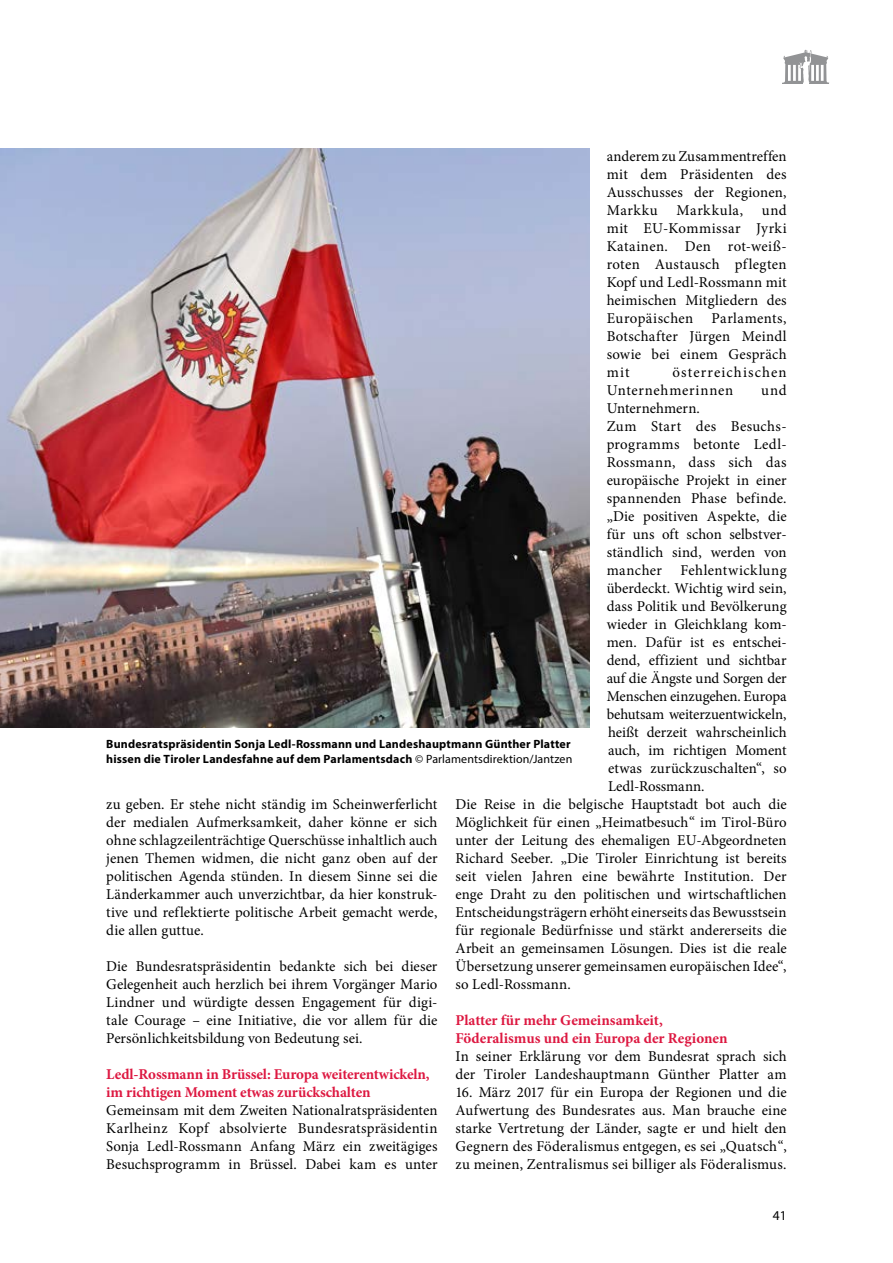
<style>
.page{position:relative;width:893px;height:1263px;background:#fff}
.page>*{position:absolute;margin:0;border:0;box-sizing:border-box;transform-origin:0 0}
.t1{font:15px/18px "Minion Pro";letter-spacing:.01em;color:#000;text-align:justify}
.t2{font:700 15px/18px "Minion Pro";letter-spacing:-.01em;color:#dd1841}
.t3{font:15px/18px "Minion Pro";letter-spacing:.065em;color:#000}
.t4{font:13.5px "Myriad Pro";color:#000}
.t5{font:700 12px/15px "Myriad Pro";letter-spacing:.015em;color:#000}
.s1{font-weight:400}
</style>
<div class="page">
<svg style="left:782px;top:50px;width:47px;height:34px"></svg>
<img style="left:0;top:149px;width:590px;height:578px">
<p class="t1" style="left:607px;top:147px;width:182px">anderem zu Zusammentreffen mit dem Präsidenten des Ausschusses der Regionen, Markku Markkula, und mit EU-Kommissar Jyrki Katainen. Den rot-weiß&shy;roten Austausch pflegten Kopf und Ledl-Rossmann mit heimischen Mitgliedern des Europäischen Parlaments, Botschafter Jürgen Meindl sowie bei einem Gespräch mit</p>
<p class="t3" style="left:607px;top:363px;width:182px;text-indent:66px">österreichischen<br>Unternehmerinnen</p>
<p class="t1" style="left:761px;top:381px;width:27px">und</p>
<p class="t1" style="left:607px;top:399px;width:95px">Unternehmern.</p>
<p class="t1" style="left:607px;top:417px;width:182px">Zum Start des Besuchs&shy;programms betonte Ledl-Rossmann, dass sich das europäische Projekt in einer spannenden Phase befinde. „Die positiven Aspekte, die für uns oft schon selbstver&shy;ständlich sind, werden von mancher Fehlentwicklung überdeckt. Wichtig wird sein, dass Politik und Bevölkerung wieder in Gleichklang kom&shy;men. Dafür ist es entschei&shy;dend, effizient und sichtbar auf die Ängste und Sorgen der Menschen einzugehen. Europa behutsam weiterzuentwickeln, heißt derzeit wahrscheinlich auch, im richtigen Moment etwas zurückzuschalten“, so Ledl-Rossmann.</p>
<p class="t1" style="left:455px;top:795px;width:333px">Die Reise in die belgische Hauptstadt bot auch die Möglichkeit für einen „Heimatbesuch“ im Tirol-Büro unter der Leitung des ehemaligen EU-Abgeordneten Richard Seeber. „Die Tiroler Einrichtung ist bereits seit vielen Jahren eine bewährte Institution. Der enge Draht zu den politischen und wirtschaftlichen Entscheidungsträgern erhöht einerseits das Bewusstsein für regionale Bedürfnisse und stärkt andererseits die Arbeit an gemeinsamen Lösungen. Dies ist die reale Übersetzung unserer gemeinsamen europäischen Idee“, so Ledl-Rossmann.</p>
<h2 class="t2" style="left:455px;top:1011px;width:274px">Platter für mehr Gemeinsamkeit,<br>Föderalismus und ein Europa der Regionen</h2>
<p class="t1" style="left:455px;top:1047px;width:333px">In seiner Erklärung vor dem Bundesrat sprach sich der Tiroler Landeshauptmann Günther Platter am</p>
<p class="t1" style="left:455px;top:1083px;width:333px">16. März 2017 für ein Europa der Regionen und die Aufwertung des Bundesrates aus. Man brauche eine starke Vertretung der Länder, sagte er und hielt den Gegnern des Föderalismus entgegen, es sei „Quatsch“, zu meinen, Zentralismus sei billiger als Föderalismus.</p>
<p class="t5" style="left:106px;top:735px;width:468px">Bundesratspräsidentin Sonja Ledl-Rossmann und Landeshauptmann Günther Platter hissen die Tiroler Landesfahne auf dem Parlamentsdach <span class="s1">© Parlamentsdirektion/Jantzen</span></p>
<p class="t1" style="left:106px;top:795px;width:333px">zu geben. Er stehe nicht ständig im Scheinwerferlicht der medialen Aufmerksamkeit, daher könne er sich ohne schlagzeilenträchtige Querschüsse inhaltlich auch jenen Themen widmen, die nicht ganz oben auf der politischen Agenda stünden. In diesem Sinne sei die Länderkammer auch unverzichtbar, da hier konstruk&shy;tive und reflektierte politische Arbeit gemacht werde, die allen guttue.</p>
<p class="t1" style="left:106px;top:957px;width:333px">Die Bundesratspräsidentin bedankte sich bei dieser Gelegenheit auch herzlich bei ihrem Vorgänger Mario Lindner und würdigte dessen Engagement für digi&shy;tale Courage – eine Initiative, die vor allem für die Persönlichkeitsbildung von Bedeutung sei.</p>
<h2 class="t2" style="left:106px;top:1065px;width:325px">Ledl-Rossmann in Brüssel: Europa weiterentwickeln, im richtigen Moment etwas zurückschalten</h2>
<p class="t1" style="left:106px;top:1101px;width:333px">Gemeinsam mit dem Zweiten Nationalratspräsidenten Karlheinz Kopf absolvierte Bundesratspräsidentin Sonja Ledl-Rossmann Anfang März ein zweitägiges Besuchsprogramm in Brüssel. Dabei kam es unter</p>
<p class="t4" style="left:773px;top:1207px;width:15px">41</p>
</div>
